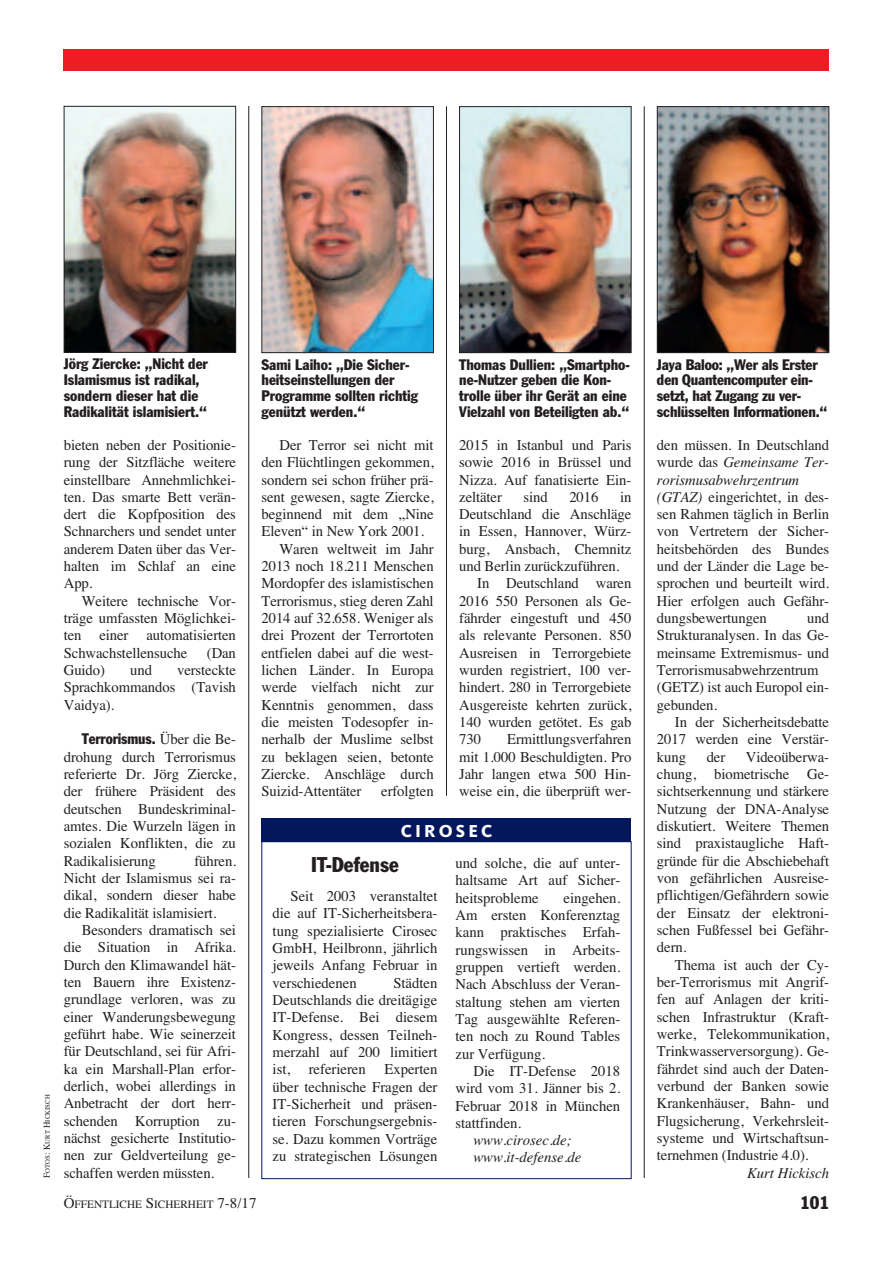
<style>
.page{position:relative;width:893px;height:1263px;background:#fff}
.page>*{position:absolute;margin:0;border:0;box-sizing:border-box;transform-origin:0 0}
.t1{font:condensed 21px "Franklin Gothic";color:#231f20}
.t2{font:800 18px "Kievit";letter-spacing:.175em;color:#fff}
.t3{font:condensed 18px "Franklin Gothic";color:#231f20}
.t4{font:15px/17.2px "Times";letter-spacing:-.005em;color:#231f20;text-align:justify}
.t5{font:condensed 15px/15.8px "Franklin Gothic";color:#231f20}
.t6{font:italic 15px/17.4px "Times";color:#231f20}
.t7{font:11.25px "Times";color:#231f20}
.t8{font:6.75px "Times";color:#231f20}
.s1{font-size:9px}
.s2{font-family:"Times";font-stretch:normal}
.s3{font-style:italic}
.s4{font-size:15px}
</style>
<div class="page">
<hr style="left:248px;top:106px;width:1px;height:1072px;background:#231f20">
<hr style="left:446px;top:106px;width:1px;height:690px;background:#231f20">
<hr style="left:644px;top:106px;width:1px;height:1072px;background:#231f20">
<div style="left:64px;top:49px;width:765px;height:21px;background:#ee1d23"></div>
<img style="left:263px;top:108px;width:169px;height:243px">
<div style="left:261px;top:106px;width:173px;height:247px;border:1px solid #231f20"></div>
<div style="left:261px;top:818px;width:370px;height:24px;background:#04175c"></div>
<img style="left:461px;top:108px;width:168px;height:243px">
<div style="left:459px;top:106px;width:172px;height:247px;border:1px solid #231f20"></div>
<img style="left:659px;top:108px;width:168px;height:243px">
<div style="left:657px;top:106px;width:172px;height:247px;border:1px solid #231f20"></div>
<img style="left:66px;top:108px;width:168px;height:243px">
<div style="left:64px;top:106px;width:172px;height:247px;border:1px solid #231f20"></div>
<p class="t8" style="left:44px;top:1178px;width:85px;rotate:-90deg"><span class="s1">F</span>OTOS<span class="s1">: K</span>URT <span class="s1">H</span>ICKISCH</p>
<p class="t5" style="left:64px;top:357px;width:146px">Jörg Ziercke: „Nicht der<br>Islamismus ist radikal, sondern dieser hat die<br>Radikalität islamisiert.“</p>
<p class="t4" style="left:64px;top:436px;width:174px">bieten neben der Positionie&shy;rung der Sitzfläche weitere einstellbare Annehmlichkei&shy;ten. Das smarte Bett verän&shy;dert die Kopfposition des Schnarchers und sendet unter anderem Daten über das Ver&shy;halten im Schlaf an eine App.</p>
<p class="t4" style="left:64px;top:592px;width:174px;text-indent:18px">Weitere technische Vor&shy;träge umfassten Möglichkei&shy;ten einer automatisierten Schwachstellensuche</p>
<p class="t4" style="left:207px;top:644px;width:31px">(Dan</p>
<p class="t4" style="left:64px;top:661px;width:43px">Guido)</p>
<p class="t4" style="left:130px;top:661px;width:23px">und</p>
<p class="t4" style="left:64px;top:661px;width:174px;text-indent:113px">versteckte Sprachkommandos (Tavish Vaidya).</p>
<p class="t5" style="left:82px;top:732px;width:156px">Terrorismus. <span class="s2">Über die Be-</span></p>
<p class="t4" style="left:64px;top:748px;width:174px">drohung durch Terrorismus referierte Dr. Jörg Ziercke, der frühere Präsident des deutschen Bundeskriminal&shy;amtes. Die Wurzeln lägen in sozialen Konflikten, die zu Radikalisierung</p>
<p class="t4" style="left:64px;top:852px;width:174px;text-indent:131px">führen.<br>Nicht der Islamismus sei ra&shy;dikal, sondern dieser habe die Radikalität islamisiert.</p>
<p class="t4" style="left:64px;top:921px;width:174px;text-indent:18px">Besonders dramatisch sei die Situation in Afrika.<br>Durch den Klimawandel hät&shy;ten Bauern ihre Existenz&shy;grundlage verloren, was zu einer Wanderungsbewegung geführt habe. Wie seinerzeit für Deutschland, sei für Afri&shy;ka ein Marshall-Plan erfor&shy;derlich, wobei allerdings in Anbetracht der dort herr&shy;schenden Korruption zu&shy;nächst gesicherte Institutio&shy;nen zur Geldverteilung ge&shy;schaffen werden müssten.</p>
<p class="t5" style="left:261px;top:357px;width:158px">Sami Laiho: „Die Sicher&shy;heitseinstellungen der<br>Programme sollten richtig genützt werden.“</p>
<p class="t5" style="left:459px;top:357px;width:172px">Thomas Dullien: „Smartpho&shy;ne-Nutzer geben die Kon&shy;trolle über ihr Gerät an eine<br>Vielzahl von Beteiligten ab.“</p>
<p class="t5" style="left:657px;top:357px;width:172px">Jaya Baloo: „Wer als Erster den Quantencomputer ein&shy;setzt, hat Zugang zu ver&shy;schlüsselten Informationen.“</p>
<p class="t4" style="left:279px;top:436px;width:156px">Der Terror sei nicht mit</p>
<p class="t4" style="left:261px;top:453px;width:174px">den Flüchtlingen gekommen,</p>
<p class="t4" style="left:261px;top:471px;width:174px">sondern sei schon früher prä-</p>
<p class="t4" style="left:261px;top:488px;width:174px">sent gewesen, sagte Ziercke,</p>
<p class="t4" style="left:261px;top:505px;width:174px">beginnend mit dem „Nine</p>
<p class="t4" style="left:261px;top:523px;width:164px">Eleven“ in New York 2001.</p>
<p class="t4" style="left:279px;top:540px;width:156px">Waren weltweit im Jahr</p>
<p class="t4" style="left:261px;top:557px;width:174px">2013 noch 18.211 Menschen</p>
<p class="t4" style="left:261px;top:575px;width:174px">Mordopfer des islamistischen</p>
<p class="t4" style="left:261px;top:592px;width:174px">Terrorismus, stieg deren Zahl</p>
<p class="t4" style="left:261px;top:609px;width:174px">2014 auf 32.658. Weniger als</p>
<p class="t4" style="left:261px;top:627px;width:174px">drei Prozent der Terrortoten</p>
<p class="t4" style="left:261px;top:644px;width:174px">entfielen dabei auf die west-</p>
<p class="t4" style="left:261px;top:661px;width:174px">lichen Länder. In Europa</p>
<p class="t4" style="left:261px;top:679px;width:174px">werde vielfach nicht zur</p>
<p class="t4" style="left:261px;top:696px;width:174px">Kenntnis genommen, dass</p>
<p class="t4" style="left:261px;top:713px;width:174px">die meisten Todesopfer in-</p>
<p class="t4" style="left:261px;top:731px;width:174px">nerhalb der Muslime selbst</p>
<p class="t4" style="left:261px;top:748px;width:174px">zu beklagen seien, betonte</p>
<p class="t4" style="left:261px;top:765px;width:174px">Ziercke. Anschläge durch</p>
<p class="t4" style="left:261px;top:782px;width:102px">Suizid-Attentäter</p>
<p class="t4" style="left:381px;top:782px;width:54px">erfolgten</p>
<p class="t4" style="left:459px;top:436px;width:174px">2015 in Istanbul und Paris sowie 2016 in Brüssel und Nizza. Auf fanatisierte Ein&shy;zeltäter</p>
<p class="t4" style="left:523px;top:488px;width:26px">sind</p>
<p class="t4" style="left:569px;top:488px;width:31px">2016</p>
<p class="t4" style="left:620px;top:488px;width:13px">in</p>
<p class="t4" style="left:459px;top:505px;width:174px">Deutschland die Anschläge</p>
<p class="t4" style="left:459px;top:523px;width:174px">in Essen, Hannover, Würz-</p>
<p class="t4" style="left:459px;top:540px;width:174px">burg, Ansbach, Chemnitz</p>
<p class="t4" style="left:459px;top:557px;width:162px">und Berlin zurückzuführen.</p>
<p class="t4" style="left:477px;top:575px;width:156px">In Deutschland waren</p>
<p class="t4" style="left:459px;top:592px;width:174px">2016 550 Personen als Ge-</p>
<p class="t4" style="left:459px;top:609px;width:174px">fährder eingestuft und 450</p>
<p class="t4" style="left:459px;top:627px;width:174px">als relevante Personen. 850</p>
<p class="t4" style="left:459px;top:644px;width:174px">Ausreisen in Terrorgebiete</p>
<p class="t4" style="left:459px;top:661px;width:174px">wurden registriert, 100 ver-</p>
<p class="t4" style="left:459px;top:679px;width:174px">hindert. 280 in Terrorgebiete</p>
<p class="t4" style="left:459px;top:696px;width:174px">Ausgereiste kehrten zurück,</p>
<p class="t4" style="left:459px;top:713px;width:174px">140 wurden getötet. Es gab</p>
<p class="t4" style="left:459px;top:731px;width:23px">730</p>
<p class="t4" style="left:459px;top:730px;width:174px;text-indent:48px">Ermittlungsverfahren mit 1.000 Beschuldigten. Pro Jahr langen etwa 500 Hin&shy;weise ein, die überprüft wer-</p>
<p class="t2" style="left:401px;top:825px;width:93px">CIROSEC</p>
<h1 class="t1" style="left:311px;top:857px;width:89px">IT-Defense</h1>
<p class="t4" style="left:273px;top:887px;width:166px;text-indent:18px">Seit 2003 veranstaltet die auf IT-Sicherheitsbera&shy;tung spezialisierte Cirosec GmbH, Heilbronn, jährlich jeweils Anfang Februar in verschiedenen</p>
<p class="t4" style="left:273px;top:974px;width:166px;text-indent:121px">Städten Deutschlands die dreitägige IT-Defense. Bei diesem Kongress, dessen Teilneh&shy;merzahl auf 200 limitiert ist, referieren Experten über technische Fragen der IT-Sicherheit und präsen&shy;tieren Forschungsergebnis&shy;se. Dazu kommen Vorträge zu strategischen Lösungen</p>
<p class="t4" style="left:455px;top:854px;width:166px">und solche, die auf unter&shy;haltsame Art auf Sicher&shy;heitsprobleme</p>
<p class="t4" style="left:455px;top:889px;width:166px;text-indent:108px">eingehen.<br>Am ersten Konferenztag kann praktisches Erfah&shy;rungswissen in Arbeits&shy;gruppen vertieft werden.<br>Nach Abschluss der Veran&shy;staltung stehen am vierten Tag ausgewählte Referen&shy;ten noch zu Round Tables zur Verfügung.</p>
<p class="t4" style="left:455px;top:1062px;width:166px;text-indent:18px">Die IT-Defense 2018 wird vom 31. Jänner bis 2.<br>Februar 2018 in München stattfinden.</p>
<p class="t6" style="left:473px;top:1131px;width:109px">www.cirosec.de; www.it-defense.de</p>
<p class="t4" style="left:657px;top:436px;width:174px;text-align:left">den müssen. In Deutschland wurde das <span class="s3">Gemeinsame Ter&shy;rorismusabwehrzentrum (GTAZ)</span> eingerichtet, in des&shy;sen Rahmen täglich in Berlin von Vertretern der Sicher&shy;heitsbehörden des Bundes und der Länder die Lage be&shy;sprochen und beurteilt wird.<br>Hier erfolgen auch Gefähr&shy;dungsbewertungen</p>
<p class="t4" style="left:657px;top:609px;width:174px;text-align:left;text-indent:150px">und<br>Strukturanalysen. In das Ge&shy;meinsame Extremismus- und<br>Terrorismusabwehrzentrum (GETZ) ist auch Europol ein&shy;gebunden.</p>
<p class="t4" style="left:657px;top:713px;width:174px;text-indent:18px">In der Sicherheitsdebatte 2017 werden eine Verstär&shy;kung</p>
<p class="t4" style="left:657px;top:748px;width:174px;text-indent:89px">Videoüberwa&shy;chung, biometrische Ge&shy;sichtserkennung und stärkere Nutzung der DNA-Analyse diskutiert. Weitere Themen sind praxistaugliche Haft&shy;gründe für die Abschiebehaft von gefährlichen Ausreise&shy;pflichtigen/Gefährdern sowie der Einsatz der elektroni&shy;schen Fußfessel bei Gefähr&shy;dern.</p>
<p class="t4" style="left:657px;top:956px;width:174px;text-indent:18px">Thema ist auch der Cy&shy;ber-Terrorismus mit Angrif&shy;fen auf Anlagen der kriti&shy;schen Infrastruktur (Kraft&shy;werke, Telekommunikation, Trinkwasserversorgung). Ge&shy;fährdet sind auch der Daten&shy;verbund der Banken sowie Krankenhäuser, Bahn- und Flugsicherung, Verkehrsleit&shy;systeme und Wirtschaftsun&shy;ternehmen (Industrie 4.0).</p>
<p class="t6" style="left:747px;top:1164px;width:83px">Kurt Hickisch</p>
<p class="t4" style="left:707px;top:748px;width:20px">der</p>
<p class="t7" style="left:64px;top:1198px;width:194px"><span class="s4">Ö</span>FFENTLICHE <span class="s4">S</span>ICHERHEIT <span class="s4">7-8/17</span></p>
<p class="t3" style="left:800px;top:1196px;width:30px">101</p>
</div>
